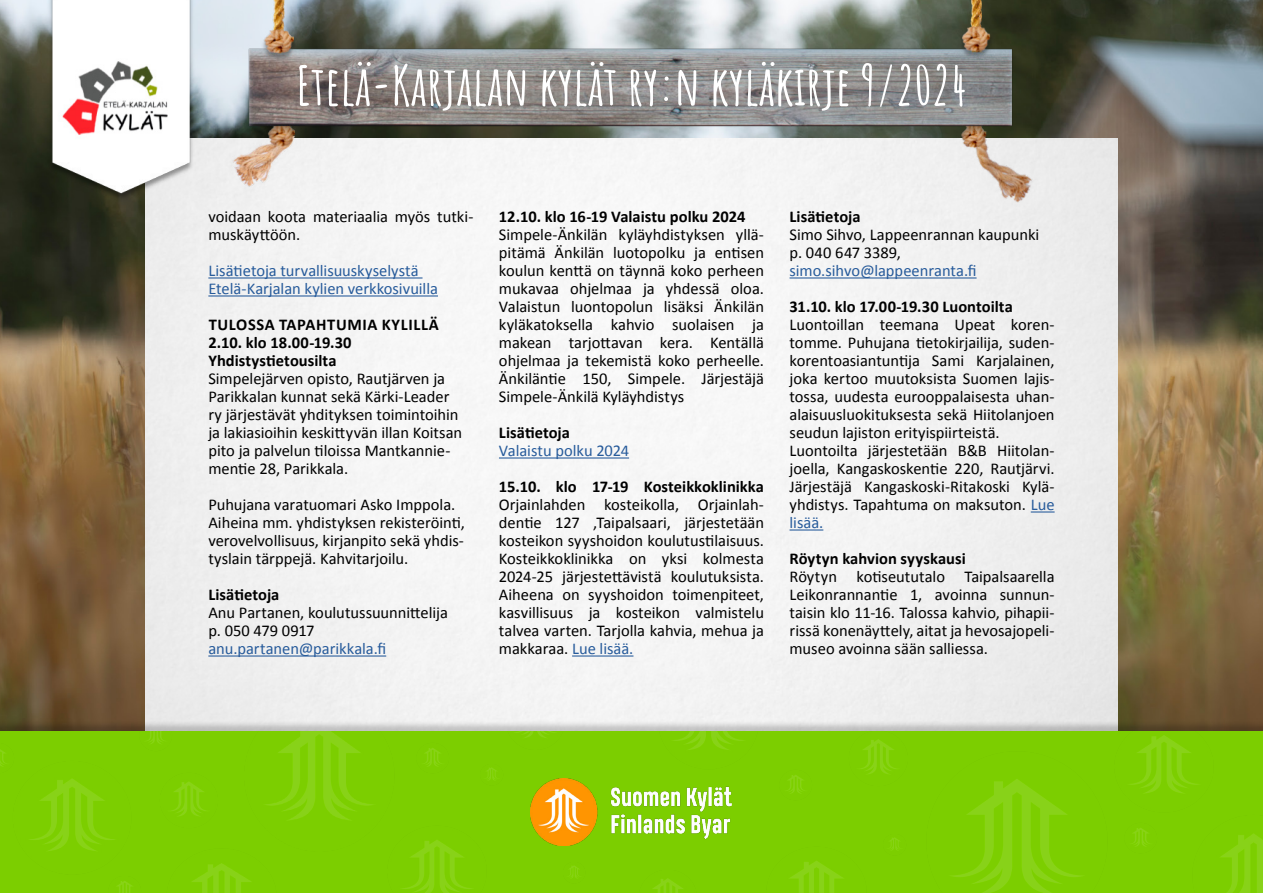
<style>
.page{position:relative;width:1263px;height:893px;background:#fff}
.page>*{position:absolute;margin:0;border:0;box-sizing:border-box;transform-origin:0 0}
.t1{font:700 54px "Amatic SC";color:#fff}
.t2{font:16.5px/18px "Calibri";letter-spacing:-.005em;color:#000}
.t3{font:700 16.5px/18px "Calibri";color:#000}
.t4{font:16.5px/18px "Calibri";letter-spacing:-.005em;color:#275b9b}
.s1{color:#275b9b}
</style>
<div class="page">
<img style="left:1117px;top:0;width:146px;height:720px">
<img style="left:0;top:0;width:145px;height:720px">
<img style="left:132px;top:0;width:999px;height:213px">
<img style="left:47px;top:0;width:148px;height:204px">
<div style="left:0;top:720px;width:1263px;height:173px;background:#000;opacity:.2"></div>
<div style="left:0;top:731px;width:1263px;height:162px;background:#7cce00"></div>
<img style="left:530px;top:779px;width:202px;height:67px">
<img style="left:902px;top:726px;width:227px;height:167px">
<img style="left:172px;top:782px;width:34px;height:34px">
<img style="left:861px;top:731px;width:53px;height:61px">
<img style="left:653px;top:878px;width:30px;height:15px">
<img style="left:516px;top:731px;width:39px;height:7px">
<img style="left:1120px;top:824px;width:28px;height:32px">
<img style="left:787px;top:775px;width:16px;height:18px">
<img style="left:890px;top:834px;width:18px;height:23px">
<img style="left:570px;top:866px;width:9px;height:12px">
<img style="left:487px;top:768px;width:9px;height:12px">
<img style="left:424px;top:748px;width:16px;height:18px">
<img style="left:119px;top:888px;width:11px;height:5px">
<img style="left:147px;top:731px;width:17px;height:13px">
<img style="left:266px;top:731px;width:107px;height:89px">
<img style="left:402px;top:840px;width:70px;height:53px">
<img style="left:646px;top:731px;width:98px;height:49px">
<img style="left:0;top:750px;width:132px;height:138px">
<img style="left:192px;top:863px;width:59px;height:30px">
<img style="left:790px;top:861px;width:53px;height:32px">
<img style="left:1221px;top:834px;width:42px;height:59px">
<img style="left:1101px;top:731px;width:97px;height:93px">
<hr style="left:208px;top:277px;width:214px;height:2px;background:#275b9b">
<hr style="left:208px;top:295px;width:230px;height:2px;background:#275b9b">
<hr style="left:208px;top:655px;width:178px;height:2px;background:#275b9b">
<hr style="left:499px;top:457px;width:130px;height:2px;background:#275b9b">
<hr style="left:572px;top:655px;width:61px;height:2px;background:#275b9b">
<hr style="left:789px;top:277px;width:187px;height:2px;background:#275b9b">
<hr style="left:1031px;top:511px;width:23px;height:2px;background:#275b9b">
<hr style="left:789px;top:529px;width:34px;height:2px;background:#275b9b">
<h1 class="t1" style="left:296px;top:44px;width:672px">Etelä-Karjalan kylät ry:n kyläkirje 9/2024</h1>
<p class="t2" style="left:208px;top:207px;width:267px">voidaan koota materiaalia myös tutki&shy;muskäyttöön.</p>
<p class="t4" style="left:208px;top:261px;width:231px">Lisätietoja turvallisuuskyselystä<br>Etelä-Karjalan kylien verkkosivuilla</p>
<p class="t3" style="left:208px;top:315px;width:232px">TULOSSA TAPAHTUMIA KYLILLÄ<br>2.10. klo 18.00-19.30<br>Yhdistystietousilta</p>
<p class="t2" style="left:208px;top:369px;width:255px">Simpelejärven opisto, Rautjärven ja Parikkalan kunnat sekä Kärki-Leader ry järjestävät yhdityksen toimintoihin ja lakiasioihin keskittyvän illan Koitsan pito ja palvelun tiloissa Mantkannie&shy;mentie 28, Parikkala.</p>
<p class="t2" style="left:208px;top:495px;width:258px">Puhujana varatuomari Asko Imppola.<br>Aiheina mm. yhdistyksen rekisteröinti, verovelvollisuus, kirjanpito sekä yhdis&shy;tyslain tärppejä. Kahvitarjoilu.</p>
<p class="t3" style="left:208px;top:585px;width:72px">Lisätietoja</p>
<p class="t2" style="left:208px;top:603px;width:241px">Anu Partanen, koulutussuunnittelija p. 050 479 0917</p>
<p class="t4" style="left:208px;top:639px;width:179px">anu.partanen@parikkala.fi</p>
<p class="t3" style="left:499px;top:207px;width:248px">12.10. klo 16-19 Valaistu polku 2024</p>
<p class="t2" style="left:499px;top:225px;width:267px;text-align:justify">Simpele-Änkilän kyläyhdistyksen yllä&shy;pitämä Änkilän luotopolku ja entisen koulun kenttä on täynnä koko perheen mukavaa ohjelmaa ja yhdessä oloa.<br>Valaistun luontopolun lisäksi Änkilän kyläkatoksella kahvio suolaisen ja makean tarjottavan kera. Kentällä ohjelmaa ja tekemistä koko perheelle.<br>Änkiläntie 150, Simpele. Järjestäjä Simpele-Änkilä Kyläyhdistys</p>
<p class="t3" style="left:499px;top:423px;width:72px">Lisätietoja</p>
<p class="t4" style="left:499px;top:441px;width:132px">Valaistu polku 2024</p>
<p class="t3" style="left:499px;top:477px;width:267px">15.10. klo 17-19 Kosteikkoklinikka</p>
<p class="t2" style="left:499px;top:495px;width:267px;text-align:justify">Orjainlahden kosteikolla, Orjainlah&shy;dentie 127 ,Taipalsaari, järjestetään kosteikon syyshoidon koulutustilaisuus.<br>Kosteikkoklinikka on yksi kolmesta 2024-25 järjestettävistä koulutuksista.<br>Aiheena on syyshoidon toimenpiteet, kasvillisuus ja kosteikon valmistelu talvea varten. Tarjolla kahvia, mehua ja makkaraa. <span class="s1">Lue lisää.</span></p>
<p class="t3" style="left:789px;top:207px;width:72px">Lisätietoja</p>
<p class="t2" style="left:789px;top:225px;width:251px">Simo Sihvo, Lappeenrannan kaupunki p. 040 647 3389,</p>
<p class="t4" style="left:789px;top:261px;width:188px">simo.sihvo@lappeenranta.fi</p>
<p class="t3" style="left:789px;top:297px;width:225px">31.10. klo 17.00-19.30 Luontoilta</p>
<p class="t2" style="left:789px;top:315px;width:267px">Luontoillan teemana Upeat koren&shy;tomme. Puhujana tietokirjailija, suden&shy;korentoasiantuntija Sami Karjalainen, joka kertoo muutoksista Suomen lajis&shy;tossa, uudesta eurooppalaisesta uhan&shy;alaisuusluokituksesta sekä Hiitolanjoen seudun lajiston erityispiirteistä.<br>Luontoilta järjestetään B&amp;B Hiitolan&shy;joella, Kangaskoskentie 220, Rautjärvi.<br>Järjestäjä Kangaskoski-Ritakoski Kylä&shy;yhdistys. Tapahtuma on maksuton. <span class="s1">Lue lisää.</span></p>
<p class="t3" style="left:789px;top:549px;width:178px">Röytyn kahvion syyskausi</p>
<p class="t2" style="left:789px;top:567px;width:267px;text-align:justify">Röytyn kotiseututalo Taipalsaarella Leikonrannantie 1, avoinna sunnun&shy;taisin klo 11-16. Talossa kahvio, pihapii&shy;rissä konenäyttely, aitat ja hevosajopeli&shy;museo avoinna sään salliessa.</p>
</div>
